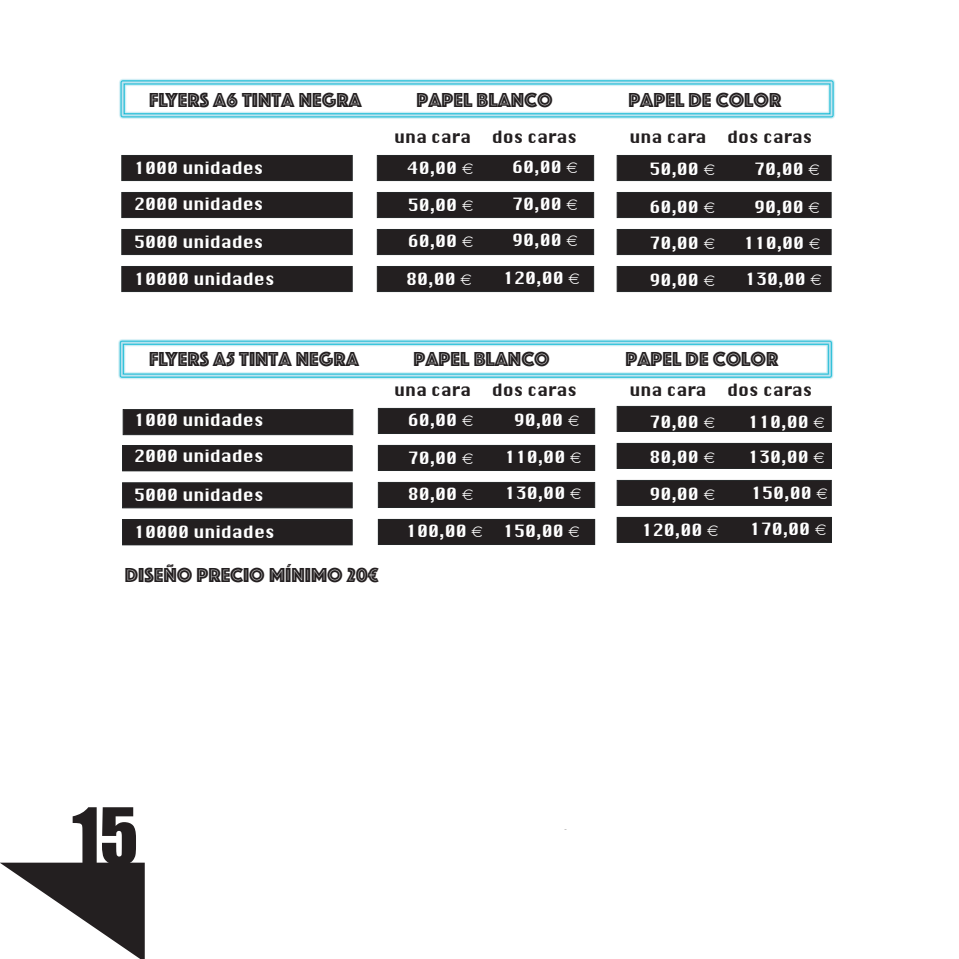
<style>
.page{position:relative;width:959px;height:959px;background:#fff}
.page>*{position:absolute;margin:0;border:0;box-sizing:border-box;transform-origin:0 0}
.t1{font:72px "Impact";color:#231f20}
.t2{font:21px "Phosphate Inline";color:#231f20}
.t3{font:16.5px/35.8px "Silom";color:#fff}
.t4{font:16.5px "Silom";color:#231f20}
</style>
<div class="page">
<div style="left:121px;top:155px;width:231px;height:26px;background:#231f20"></div>
<div style="left:121px;top:192px;width:231px;height:26px;background:#231f20;border:1px solid #232627"></div>
<div style="left:122px;top:445px;width:230px;height:26px;background:#231f20"></div>
<div style="left:123px;top:409px;width:230px;height:26px;background:#231f20;border:1px solid #232627"></div>
<div style="left:121px;top:229px;width:231px;height:26px;background:#231f20"></div>
<div style="left:122px;top:482px;width:230px;height:26px;background:#231f20;border:1px solid #232627"></div>
<div style="left:121px;top:266px;width:231px;height:26px;background:#231f20;border:1px solid #232627"></div>
<div style="left:122px;top:519px;width:230px;height:26px;background:#231f20"></div>
<div style="left:377px;top:155px;width:217px;height:26px;background:#231f20"></div>
<div style="left:378px;top:408px;width:217px;height:26px;background:#231f20;border:1px solid #232627"></div>
<div style="left:616px;top:406px;width:215px;height:26px;background:#231f20;border:1px solid #232627"></div>
<div style="left:377px;top:192px;width:217px;height:26px;background:#231f20;border:1px solid #232627"></div>
<div style="left:378px;top:445px;width:217px;height:26px;background:#231f20"></div>
<div style="left:616px;top:443px;width:215px;height:26px;background:#231f20"></div>
<div style="left:377px;top:229px;width:217px;height:26px;background:#231f20"></div>
<div style="left:378px;top:482px;width:217px;height:26px;background:#231f20;border:1px solid #232627"></div>
<div style="left:616px;top:480px;width:215px;height:26px;background:#231f20;border:1px solid #232627"></div>
<div style="left:377px;top:266px;width:217px;height:26px;background:#231f20;border:1px solid #232627"></div>
<div style="left:378px;top:519px;width:217px;height:26px;background:#231f20"></div>
<div style="left:616px;top:517px;width:215px;height:26px;background:#231f20"></div>
<div style="left:616px;top:155px;width:215px;height:26px;background:#231f20;border:1px solid #232627"></div>
<div style="left:616px;top:192px;width:215px;height:26px;background:#231f20;border:1px solid #232627"></div>
<div style="left:616px;top:229px;width:215px;height:26px;background:#231f20"></div>
<div style="left:616px;top:266px;width:215px;height:26px;background:#231f20;border:1px solid #232627"></div>
<div style="left:121px;top:81px;width:711px;height:36px;border:3px solid #55c7dd"></div>
<div style="left:122px;top:81px;width:710px;height:35px;border:2px solid #8dd5e6"></div>
<div style="left:122px;top:82px;width:709px;height:34px;border:1px solid #c3e7f1"></div>
<div style="left:120px;top:341px;width:711px;height:36px;border:3px solid #55c7dd"></div>
<div style="left:121px;top:342px;width:709px;height:34px;border:2px solid #8dd5e6"></div>
<div style="left:121px;top:342px;width:709px;height:34px;border:1px solid #c3e7f1"></div>
<svg style="left:0;top:862px;width:145px;height:96px"></svg>
<p class="t2" style="left:149px;top:85px;width:214px">FLYERS A6 TINTA NEGRA</p>
<p class="t2" style="left:416px;top:85px;width:138px">PAPEL BLANCO</p>
<p class="t2" style="left:628px;top:85px;width:154px">PAPEL DE COLOR</p>
<p class="t3" style="left:134px;top:150px;width:131px">1000 unidades<br>2000 unidades</p>
<p class="t3" style="left:134px;top:224px;width:131px">5000 unidades</p>
<p class="t3" style="left:134px;top:262px;width:142px">10000 unidades</p>
<p class="t4" style="left:394px;top:127px;width:79px">una cara</p>
<p class="t4" style="left:491px;top:127px;width:87px">dos caras</p>
<p class="t4" style="left:629px;top:128px;width:79px">una cara</p>
<p class="t4" style="left:727px;top:128px;width:87px">dos caras</p>
<p class="t3" style="left:407px;top:150px;width:67px">40,00 €</p>
<p class="t3" style="left:407px;top:188px;width:67px">50,00 €<br>60,00 €</p>
<p class="t3" style="left:406px;top:261px;width:67px">80,00 €</p>
<p class="t3" style="left:512px;top:149px;width:67px">60,00 €</p>
<p class="t3" style="left:512px;top:187px;width:67px">70,00 €<br>90,00 €</p>
<p class="t3" style="left:503px;top:260px;width:78px">120,00 €</p>
<p class="t3" style="left:649px;top:152px;width:67px">50,00 €</p>
<p class="t3" style="left:649px;top:189px;width:67px">60,00 €<br>70,00 €</p>
<p class="t3" style="left:649px;top:263px;width:67px">90,00 €</p>
<p class="t3" style="left:754px;top:152px;width:67px">70,00 €</p>
<p class="t3" style="left:743px;top:189px;width:80px;text-align:center">90,00 €<br>110,00 €<br>130,00 €</p>
<p class="t2" style="left:149px;top:344px;width:211px">FLYERS A5 TINTA NEGRA</p>
<p class="t2" style="left:413px;top:344px;width:138px">PAPEL BLANCO</p>
<p class="t2" style="left:625px;top:344px;width:154px">PAPEL DE COLOR</p>
<p class="t3" style="left:134px;top:403px;width:131px">1000 unidades<br>2000 unidades</p>
<p class="t3" style="left:134px;top:477px;width:131px">5000 unidades</p>
<p class="t3" style="left:134px;top:514px;width:142px">10000 unidades</p>
<p class="t2" style="left:125px;top:559px;width:255px">DISEÑO PRECIO MÍNIMO 20€</p>
<p class="t4" style="left:394px;top:381px;width:79px">una cara</p>
<p class="t4" style="left:491px;top:381px;width:87px">dos caras</p>
<p class="t4" style="left:629px;top:381px;width:79px">una cara</p>
<p class="t4" style="left:727px;top:381px;width:87px">dos caras</p>
<p class="t3" style="left:408px;top:403px;width:67px">60,00 €</p>
<p class="t3" style="left:408px;top:440px;width:67px">70,00 €<br>80,00 €</p>
<p class="t3" style="left:406px;top:514px;width:78px">100,00 €</p>
<p class="t3" style="left:513px;top:402px;width:67px">90,00 €</p>
<p class="t3" style="left:504px;top:439px;width:78px">110,00 €<br>130,00 €</p>
<p class="t3" style="left:503px;top:513px;width:78px">150,00 €</p>
<p class="t3" style="left:649px;top:405px;width:67px;line-height:34.7px">70,00 €<br>80,00 €</p>
<p class="t3" style="left:641px;top:476px;width:78px;text-align:center">90,00 €<br>120,00 €</p>
<p class="t3" style="left:748px;top:404px;width:81px">110,00 €<br>130,00 €<br>150,00 €<br>170,00 €</p>
<h1 class="t1" style="left:72px;top:780px;width:68px">15</h1>
</div>
